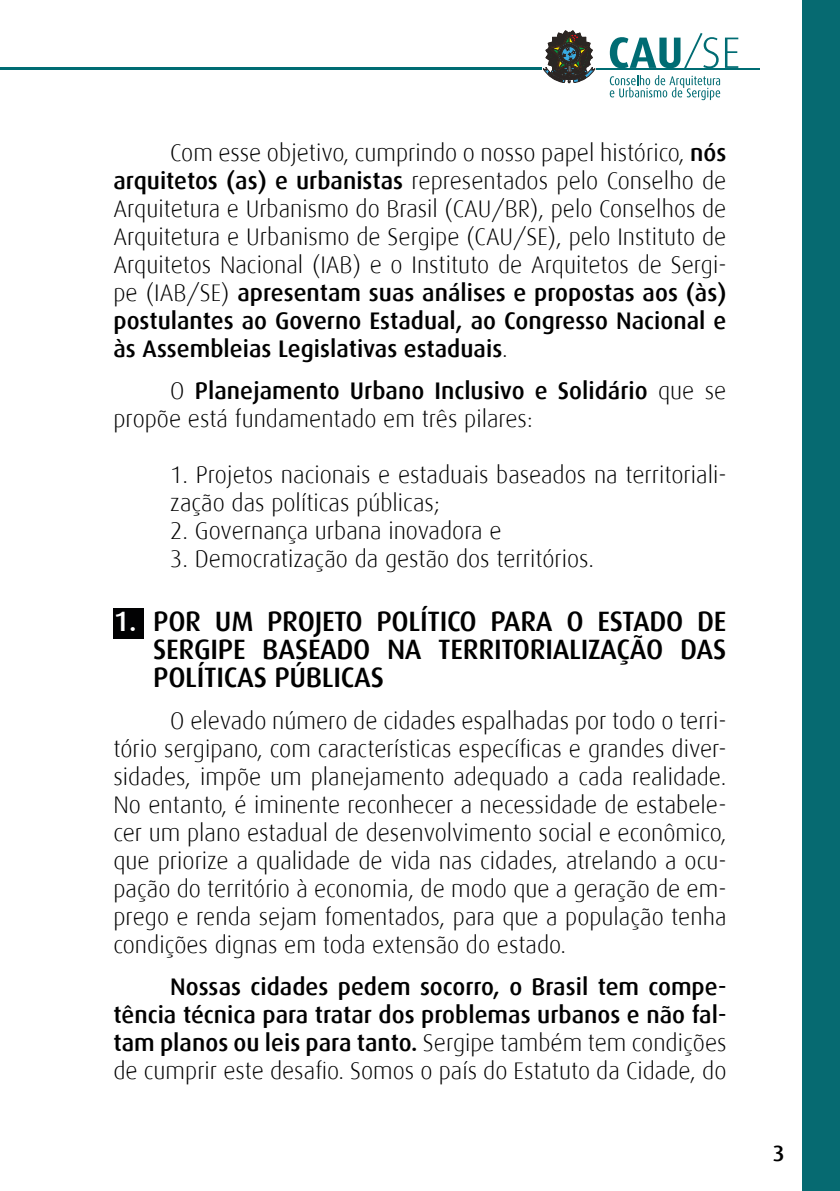
<style>
.page{position:relative;width:840px;height:1191px;background:#fff}
.page>*{position:absolute;margin:0;border:0;box-sizing:border-box;transform-origin:0 0}
.t1{font:500 28px/28px "Dax";letter-spacing:-.01em;color:#000;text-align:justify}
.t2{font:500 28px "Dax";color:#fff}
.t3{font:300 24px/28px "Dax";color:#000;text-align:justify}
.t4{font:500 24px/28px "Dax";color:#000;text-align:justify}
.t5{font:500 22px "Dax";color:#000}
.s1{font-weight:500}
.s2{font-weight:300}
</style>
<div class="page">
<svg style="left:609px;top:33px;width:109px;height:35px"></svg>
<svg style="left:725px;top:38px;width:13px;height:30px"></svg>
<svg style="left:609px;top:75px;width:110px;height:25px"></svg>
<hr style="left:595px;top:68px;width:164px;height:2px;background:#006c73">
<svg style="left:541px;top:31px;width:54px;height:52px"></svg>
<hr style="left:0;top:67px;width:541px;height:3px;background:#006c73">
<div style="left:802px;top:0;width:37px;height:1191px;background:#066a71"></div>
<div style="left:113px;top:608px;width:30px;height:31px;background:#020203"></div>
<p class="t3" style="left:113px;top:139px;width:614px;text-indent:57px">Com esse objetivo, cumprindo o nosso papel histórico, <span class="s1">nós arquitetos (as) e urbanistas</span> representados pelo Conselho de Arquitetura e Urbanismo do Brasil (CAU/BR), pelo Conselhos de Arquitetura e Urbanismo de Sergipe (CAU/SE), pelo Instituto de Arquitetos Nacional (IAB) e o Instituto de Arquitetos de Sergi&shy;pe (IAB/SE) <span class="s1">apresentam suas análises e propostas aos (às) postulantes ao Governo Estadual, ao Congresso Nacional e às Assembleias Legislativas estaduais</span>.</p>
<p class="t3" style="left:113px;top:377px;width:614px;text-indent:57px">O <span class="s1">Planejamento Urbano Inclusivo e Solidário</span> que se propõe está fundamentado em três pilares:</p>
<p class="t3" style="left:170px;top:461px;width:557px">1. Projetos nacionais e estaduais baseados na territoriali&shy;zação das políticas públicas;</p>
<p class="t3" style="left:170px;top:517px;width:333px">2. Governança urbana inovadora e</p>
<p class="t3" style="left:170px;top:545px;width:425px">3. Democratização da gestão dos territórios.</p>
<p class="t1" style="left:153px;top:607px;width:574px">POR UM PROJETO POLÍTICO PARA O ESTADO DE SERGIPE BASEADO NA TERRITORIALIZAÇÃO DAS POLÍTICAS PÚBLICAS</p>
<p class="t3" style="left:113px;top:707px;width:614px;text-indent:57px">O elevado número de cidades espalhadas por todo o terri&shy;tório sergipano, com características específicas e grandes diver&shy;sidades, impõe um planejamento adequado a cada realidade.<br>No entanto, é iminente reconhecer a necessidade de estabele&shy;cer um plano estadual de desenvolvimento social e econômico, que priorize a qualidade de vida nas cidades, atrelando a ocu&shy;pação do território à economia, de modo que a geração de em&shy;prego e renda sejam fomentados, para que a população tenha condições dignas em toda extensão do estado.</p>
<p class="t4" style="left:113px;top:973px;width:614px;text-indent:57px">Nossas cidades pedem socorro, o Brasil tem compe&shy;tência técnica para tratar dos problemas urbanos e não fal&shy;tam planos ou leis para tanto. <span class="s2">Sergipe também tem condições de cumprir este desafio. Somos o país do Estatuto da Cidade, do</span></p>
<p class="t2" style="left:114px;top:605px;width:24px">1.</p>
<p class="t5" style="left:772px;top:1140px;width:14px">3</p>
</div>
